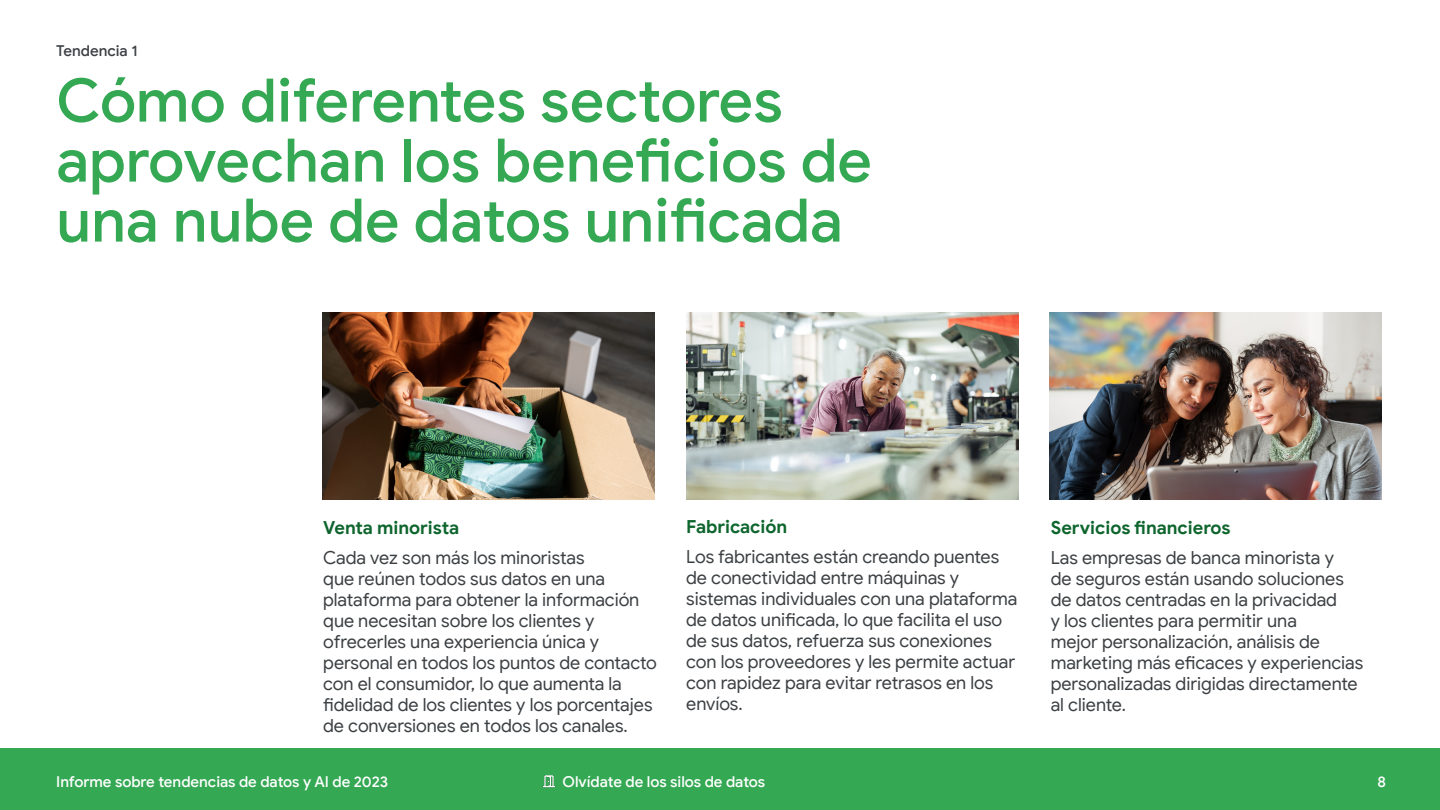
<style>
.page{position:relative;width:1440px;height:810px;background:#fff}
.page>*{position:absolute;margin:0;border:0;box-sizing:border-box;transform-origin:0 0}
.t1{font:500 60px/60px "Google Sans";letter-spacing:-.005em;color:#34a853}
.Copy_1{font:18px/21px "Google Sans";letter-spacing:-.005em;color:#3c4043}
.Copy_1-2{font:700 18px "Google Sans";letter-spacing:-.005em;color:#0d652d}
.t2{font:500 15px "Google Sans";letter-spacing:-.005em;color:#fff}
.t3{font:500 15px "Google Sans";color:#3c4043}
</style>
<div class="page">
<div style="left:0;top:748px;width:1440px;height:62px;background:#34a853"></div>
<img style="left:542px;top:775px;width:14px;height:13px">
<img style="left:323px;top:313px;width:332px;height:187px">
<img style="left:686px;top:313px;width:332px;height:187px">
<img style="left:1049px;top:313px;width:333px;height:187px">
<p class="t3" style="left:56px;top:42px;width:83px">Tendencia 1</p>
<h2 class="t1" style="left:56px;top:71px;width:817px">Cómo diferentes sectores aprovechan los beneficios de una nube de datos unificada</h2>
<p class="Copy_1-2" style="left:323px;top:517px;width:137px">Venta minorista</p>
<p class="Copy_1" style="left:323px;top:547px;width:335px">Cada vez son más los minoristas<br>que reúnen todos sus datos en una plataforma para obtener la información que necesitan sobre los clientes y ofrecerles una experiencia única y personal en todos los puntos de contacto con el consumidor, lo que aumenta la fidelidad de los clientes y los porcentajes de conversiones en todos los canales.</p>
<p class="Copy_1-2" style="left:686px;top:515px;width:102px">Fabricación</p>
<p class="Copy_1" style="left:686px;top:546px;width:333px">Los fabricantes están creando puentes de conectividad entre máquinas y sistemas individuales con una plataforma de datos unificada, lo que facilita el uso de sus datos, refuerza sus conexiones con los proveedores y les permite actuar con rapidez para evitar retrasos en los envíos.</p>
<p class="Copy_1-2" style="left:1051px;top:517px;width:181px">Servicios financieros</p>
<p class="Copy_1" style="left:1051px;top:547px;width:314px">Las empresas de banca minorista y<br>de seguros están usando soluciones de datos centradas en la privacidad<br>y los clientes para permitir una<br>mejor personalización, análisis de marketing más eficaces y experiencias personalizadas dirigidas directamente al cliente.</p>
<p class="t2" style="left:56px;top:773px;width:333px">Informe sobre tendencias de datos y AI de 2023</p>
<p class="t2" style="left:562px;top:773px;width:204px">Olvídate de los silos de datos</p>
<p class="t2" style="left:1377px;top:773px;width:10px">8</p>
</div>
